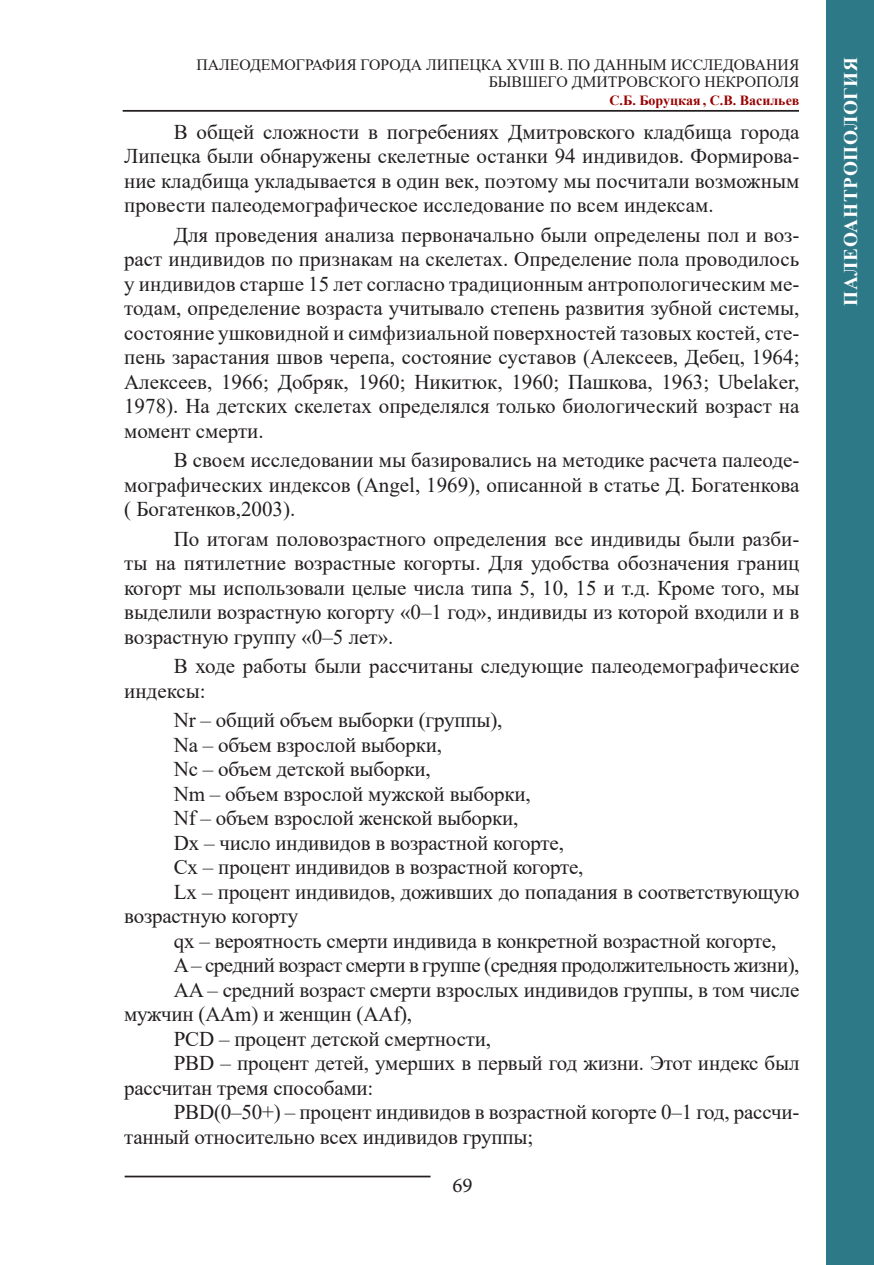
<style>
.page{position:relative;width:874px;height:1265px;background:#fff}
.page>*{position:absolute;margin:0;border:0;box-sizing:border-box;transform-origin:0 0}
.t1{font:21px/24.5px "Times New Roman";letter-spacing:-.01em;color:#231f20;text-align:justify}
.t2{font:21px "Minion Pro";color:#231f20}
.t3{font:700 19.25px "Times New Roman";letter-spacing:.035em;color:#fff}
.t4{font:15.75px/17.5px "Times New Roman";color:#231f20;text-align:right}
.t5{font:700 14px "Times New Roman";color:#900}
</style>
<div class="page">
<hr style="left:123px;top:110px;width:675px;height:2px;background:#231f20">
<hr style="left:125px;top:1176px;width:305px;height:1px;background:#231f20">
<div style="left:826px;top:0;width:47px;height:1265px;background:#2e7988"></div>
<p class="t4" style="left:196px;top:55px;width:604px">ПАЛЕОДЕМОГРАФИЯ ГОРОДА ЛИПЕЦКА XVIII В. ПО ДАННЫМ ИССЛЕДОВАНИЯ<br>БЫВШЕГО ДМИТРОВСКОГО НЕКРОПОЛЯ</p>
<p class="t5" style="left:609px;top:90px;width:191px">С.Б. Боруцкая , С.В. Васильев</p>
<p class="t1" style="left:124px;top:119px;width:676px;text-indent:50px">В общей сложности в погребениях Дмитровского кладбища города Липецка были обнаружены скелетные останки 94 индивидов. Формирова&shy;ние кладбища укладывается в один век, поэтому мы посчитали возможным провести палеодемографическое исследование по всем индексам.</p>
<p class="t1" style="left:124px;top:222px;width:676px;text-indent:50px">Для проведения анализа первоначально были определены пол и воз&shy;раст индивидов по признакам на скелетах. Определение пола проводилось у индивидов старше 15 лет согласно традиционным антропологическим ме&shy;тодам, определение возраста учитывало степень развития зубной системы, состояние ушковидной и симфизиальной поверхностей тазовых костей, сте&shy;пень зарастания швов черепа, состояние суставов (Алексеев, Дебец, 1964; Алексеев, 1966; Добряк, 1960; Никитюк, 1960; Пашкова, 1963; Ubelaker, 1978). На детских скелетах определялся только биологический возраст на момент смерти.</p>
<p class="t1" style="left:124px;top:447px;width:676px;text-indent:50px">В своем исследовании мы базировались на методике расчета палеоде&shy;мографических индексов (Angel, 1969), описанной в статье Д. Богатенкова ( Богатенков,2003).</p>
<p class="t1" style="left:124px;top:526px;width:676px;text-indent:50px">По итогам половозрастного определения все индивиды были разби&shy;ты на пятилетние возрастные когорты. Для удобства обозначения границ когорт мы использовали целые числа типа 5, 10, 15 и т.д. Кроме того, мы выделили возрастную когорту «0–1 год», индивиды из которой входили и в возрастную группу «0–5 лет».</p>
<p class="t1" style="left:124px;top:653px;width:676px;text-indent:50px">В ходе работы были рассчитаны следующие палеодемографические индексы:</p>
<p class="t1" style="left:174px;top:707px;width:330px">Nr – общий объем выборки (группы),</p>
<p class="t1" style="left:174px;top:732px;width:270px">Na – объем взрослой выборки,</p>
<p class="t1" style="left:174px;top:756px;width:258px">Nc – объем детской выборки,</p>
<p class="t1" style="left:174px;top:781px;width:358px">Nm – объем взрослой мужской выборки,</p>
<p class="t1" style="left:174px;top:805px;width:346px">Nf – объем взрослой женской выборки,</p>
<p class="t1" style="left:174px;top:830px;width:391px">Dx – число индивидов в возрастной когорте,</p>
<p class="t1" style="left:174px;top:854px;width:411px">Cx – процент индивидов в возрастной когорте,</p>
<p class="t1" style="left:174px;top:879px;width:627px">Lx – процент индивидов, доживших до попадания в соответствующую</p>
<p class="t1" style="left:124px;top:903px;width:175px">возрастную когорту</p>
<p class="t1" style="left:174px;top:928px;width:604px">qx – вероятность смерти индивида в конкретной возрастной когорте,</p>
<p class="t1" style="left:174px;top:952px;width:627px">A – средний возраст смерти в группе (средняя продолжительность жизни),</p>
<p class="t1" style="left:174px;top:977px;width:627px">AA – средний возраст смерти взрослых индивидов группы, в том числе</p>
<p class="t1" style="left:124px;top:1001px;width:289px">мужчин (AAm) и женщин (AAf),</p>
<p class="t1" style="left:174px;top:1026px;width:319px">PCD – процент детской смертности,</p>
<p class="t1" style="left:174px;top:1050px;width:627px">PBD – процент детей, умерших в первый год жизни. Этот индекс был</p>
<p class="t1" style="left:124px;top:1075px;width:251px">рассчитан тремя способами:</p>
<p class="t1" style="left:174px;top:1099px;width:627px">PBD(0–50+) – процент индивидов в возрастной когорте 0–1 год, рассчи-</p>
<p class="t1" style="left:124px;top:1124px;width:410px">танный относительно всех индивидов группы;</p>
<p class="t2" style="left:452px;top:1171px;width:22px">69</p>
<p class="t3" style="left:836px;top:306px;width:250px;rotate:-90deg">ПАЛЕОАНТРОПОЛОГИЯ</p>
</div>
